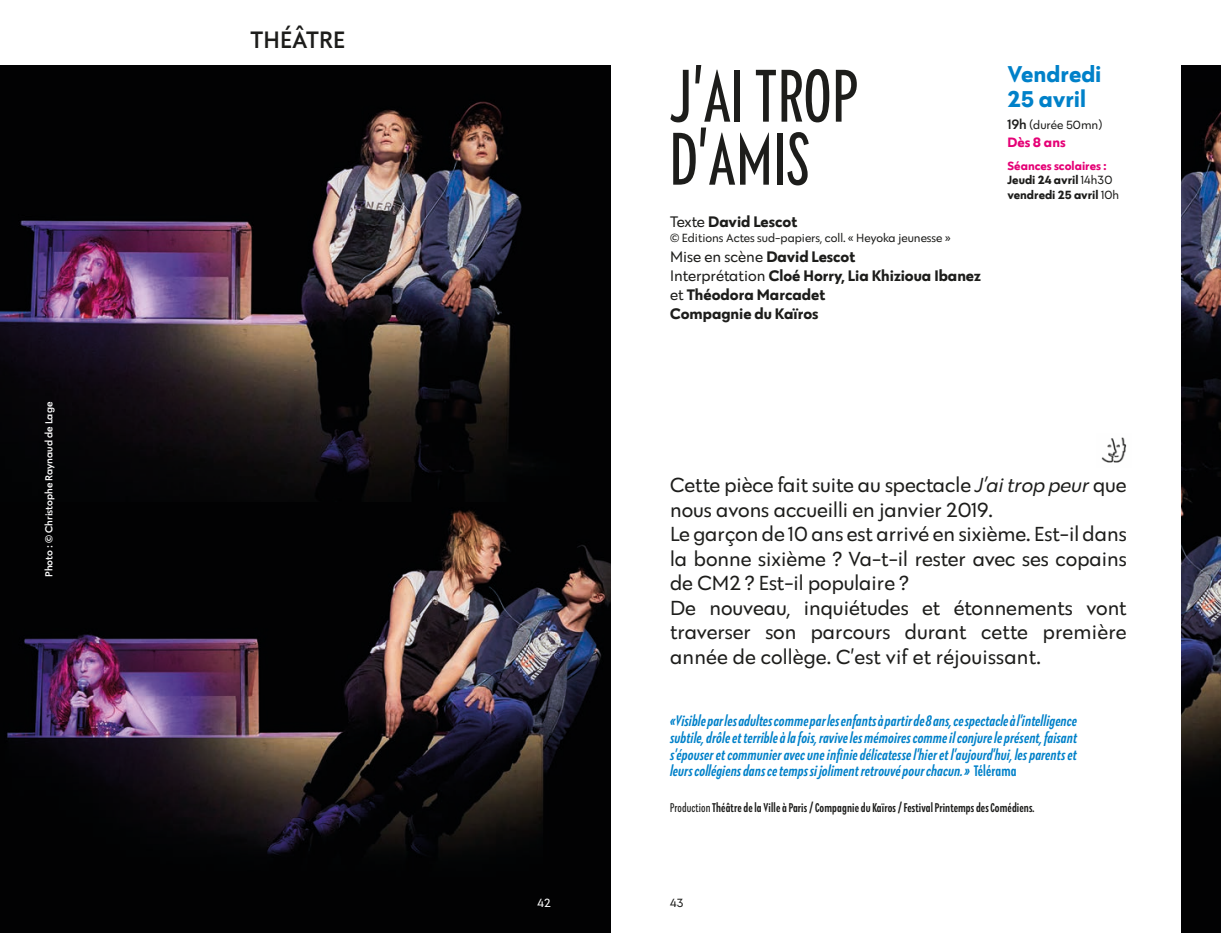
<style>
.page{position:relative;width:1221px;height:933px;background:#fff}
.page>*{position:absolute;margin:0;border:0;box-sizing:border-box;transform-origin:0 0}
.t1{font:condensed 77px/63px "Galatea";color:#1d1d1b}
.t2{font:500 24.5px "Galatea";letter-spacing:.01em;color:#1d1d1b}
.t3{font:700 23.62px/24.5px "Galatea";color:#0081c9}
.t4{font:21px/24.5px "Galatea";color:#1d1d1b}
.t5{font:italic 500 condensed 15.75px/16.6px "Galatea";letter-spacing:.01em;color:#0081c9;text-align:justify}
.t6{font:700 15.75px/19.2px "Galatea";color:#1d1d1b}
.t7{font:700 14px "Galatea";color:#e50076}
.t8{font:500 condensed 13.12px "Galatea";letter-spacing:.01em;color:#1d1d1b}
.t9{font:12.25px "Galatea";color:#1d1d1b}
.t10{font:700 12.25px/14.9px "Galatea";color:#1d1d1b}
.t11{font:12.25px "Galatea";color:#fff}
.t12{font:500 10.5px "Galatea";color:#fff}
.s1{font-weight:400}
.s2{font-weight:500;font-size:14px}
.s3{color:#e50076}
.s4{font-style:italic}
.s5{font-style:normal}
</style>
<div class="page">
<img style="left:0;top:501px;width:610px;height:432px">
<img style="left:1181px;top:65px;width:39px;height:412px">
<img style="left:1181px;top:477px;width:39px;height:456px">
<img style="left:1101px;top:437px;width:26px;height:26px">
<img style="left:0;top:65px;width:610px;height:436px">
<p class="t12" style="left:42px;top:576px;width:176px;rotate:-90deg">Photo : © Christophe Raynaud de Lage</p>
<h2 class="t2" style="left:250px;top:24px;width:96px">THÉÂTRE</h2>
<p class="t11" style="left:537px;top:895px;width:15px">42</p>
<h1 class="t1" style="left:670px;top:62px;width:189px">J’AI TROP<br>D’AMIS</h1>
<p class="t6" style="left:670px;top:211px;width:129px"><span class="s1">Texte</span> David Lescot</p>
<p class="t9" style="left:670px;top:230px;width:282px">© Editions Actes sud-papiers, coll. « Heyoka jeunesse »</p>
<p class="t6" style="left:670px;top:246px;width:312px"><span class="s1">Mise en scène</span> David Lescot<br><span class="s1">Interprétation</span> Cloé Horry, Lia Khizioua Ibanez <span class="s1">et</span> Théodora Marcadet<br>Compagnie du Kaïros</p>
<h3 class="t3" style="left:1007px;top:61px;width:95px">Vendredi<br>25 avril</h3>
<p class="t9" style="left:1007px;top:117px;width:96px"><span class="s2">19h</span> (durée 50mn)</p>
<p class="t7" style="left:1007px;top:133px;width:60px">Dès 8 ans</p>
<p class="t10" style="left:1007px;top:158px;width:113px"><span class="s3">Séances scolaires :<br></span>Jeudi 24 avril <span class="s1">14h30 </span>vendredi 25 avril <span class="s1">10h</span></p>
<p class="t4" style="left:670px;top:472px;width:458px">Cette pièce fait suite au spectacle <span class="s4">J’ai trop peur</span> que nous avons accueilli en janvier 2019.<br>Le garçon de 10 ans est arrivé en sixième. Est-il dans la bonne sixième ? Va-t-il rester avec ses copains de CM2 ? Est-il populaire ?<br>De nouveau, inquiétudes et étonnements vont traverser son parcours durant cette première année de collège. C’est vif et réjouissant.</p>
<p class="t5" style="left:670px;top:712px;width:408px">«Visible par les adultes comme par les enfants à partir de 8 ans, ce spectacle à l’intelligence subtile, drôle et terrible à la fois, ravive les mémoires comme il conjure le présent, faisant s’épouser et communier avec une infinie délicatesse l’hier et l’aujourd’hui, les parents et leurs collégiens dans ce temps si joliment retrouvé pour chacun.» <span class="s5">Télérama</span></p>
<p class="t8" style="left:670px;top:799px;width:366px"><span class="s1">Production</span> Théâtre de la Ville à Paris / Compagnie du Kaïros / Festival Printemps des Comédiens.</p>
<p class="t9" style="left:670px;top:895px;width:15px">43</p>
</div>
